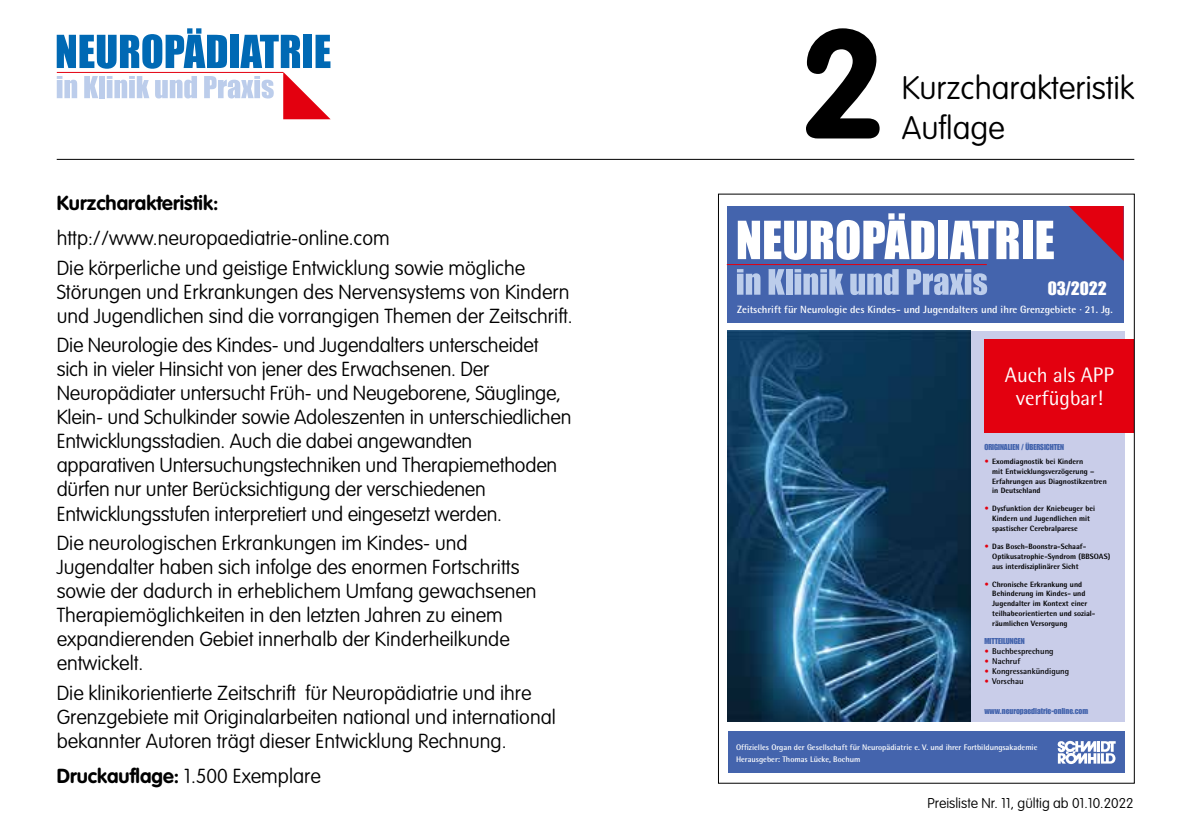
<style>
.page{position:relative;width:1191px;height:840px;background:#fff}
.page>*{position:absolute;margin:0;border:0;box-sizing:border-box;transform-origin:0 0}
.t1{font:700 152px "VAG Rounded";color:#000}
.t2{font:100 32px/40.6px "VAG Rounded";letter-spacing:-.005em;color:#000}
.t3{font:21px/22.4px "Rotis Semi Sans";color:#fff;text-align:center}
.t4{font:100 20px/24px "VAG Rounded";color:#000}
.t5{font:700 20px "VAG Rounded";color:#000}
.t6{font:18.8px "Impact LT Std";color:#fff}
.t7{font:100 14px "VAG Rounded";color:#000}
.t8{font:700 10.4px "Rotis Semi Sans";color:#fff}
.t9{font:8.4px "Impact LT Std";color:#4464ad}
.t10{font:700 8.4px "Rotis Semi Sans";color:#000}
.t11{font:700 8.2px/12px "Rotis Semi Sans";color:#fff}
.t12{font:800 7.6px/9.8px "Rotis Semi Sans";color:#000}
.s1{font-weight:700}
.s2{font-weight:700;font-size:8.4px;color:#e3000f}
.s3{color:#e3000f}
</style>
<div class="page">
<svg style="left:57px;top:28px;width:273px;height:91px"></svg>
<hr style="left:57px;top:159px;width:1077px;height:1px;background:#000">
<div style="left:728px;top:331px;width:396px;height:390px;background:#c9cde9"></div>
<div style="left:728px;top:731px;width:396px;height:41px;background:#4464ad"></div>
<svg style="left:1057px;top:740px;width:58px;height:23px"></svg>
<div style="left:727px;top:206px;width:396px;height:116px;background:#4464ad"></div>
<hr style="left:727px;top:264px;width:259px;height:1px;background:#e3000f">
<svg style="left:738px;top:213px;width:196px;height:47px"></svg>
<div style="left:938px;top:220px;width:10px;height:39px;background:#fff"></div>
<svg style="left:949px;top:220px;width:69px;height:39px"></svg>
<div style="left:1022px;top:220px;width:10px;height:39px;background:#fff"></div>
<svg style="left:1036px;top:220px;width:17px;height:39px"></svg>
<svg style="left:737px;top:269px;width:23px;height:25px"></svg>
<svg style="left:768px;top:269px;width:16px;height:25px"></svg>
<div style="left:785px;top:269px;width:7px;height:25px;background:#bccdeb"></div>
<svg style="left:794px;top:269px;width:49px;height:25px"></svg>
<svg style="left:850px;top:269px;width:48px;height:26px"></svg>
<svg style="left:907px;top:269px;width:80px;height:26px"></svg>
<svg style="left:1069px;top:206px;width:54px;height:54px"></svg>
<div style="left:984px;top:339px;width:150px;height:93px;background:#e3000f"></div>
<img style="left:728px;top:331px;width:243px;height:390px">
<p class="t5" style="left:57px;top:191px;width:163px">Kurzcharakteristik:</p>
<p class="t4" style="left:57px;top:223px;width:470px;line-height:29.6px">http://www.neuropaediatrie-online.com<br>Die körperliche und geistige Entwicklung sowie mögliche</p>
<p class="t4" style="left:57px;top:279px;width:517px">Störungen und Erkrankungen des Nervensystems von Kindern und Jugendlichen sind die vorrangigen Themen der Zeitschrift.</p>
<p class="t4" style="left:57px;top:333px;width:516px">Die Neurologie des Kindes- und Jugendalters unterscheidet sich in vieler Hinsicht von jener des Erwachsenen. Der Neuropädiater untersucht Früh- und Neugeborene, Säuglinge, Klein- und Schulkinder sowie Adoleszenten in unterschiedlichen Entwicklungsstadien. Auch die dabei angewandten apparativen Untersuchungstechniken und Therapiemethoden dürfen nur unter Berücksichtigung der verschiedenen Entwicklungsstufen interpretiert und eingesetzt werden.</p>
<p class="t4" style="left:57px;top:530px;width:481px">Die neurologischen Erkrankungen im Kindes- und Jugendalter haben sich infolge des enormen Fortschritts sowie der dadurch in erheblichem Umfang gewachsenen Therapiemöglichkeiten in den letzten Jahren zu einem expandierenden Gebiet innerhalb der Kinderheilkunde entwickelt.</p>
<p class="t4" style="left:57px;top:680px;width:501px">Die klinikorientierte Zeitschrift für Neuropädiatrie und ihre<br>Grenzgebiete mit Originalarbeiten national und international bekannter Autoren trägt dieser Entwicklung Rechnung.</p>
<p class="t4" style="left:57px;top:763px;width:266px"><span class="s1">Druckauflage:</span> 1.500 Exemplare</p>
<h1 class="t1" style="left:799px;top:-4px;width:89px">2</h1>
<h2 class="t2" style="left:901px;top:67px;width:234px">Kurzcharakteristik<br>Auflage</h2>
<p class="t6" style="left:1047px;top:277px;width:61px">03/2022</p>
<p class="t8" style="left:737px;top:303px;width:377px">Zeitschrift für Neurologie des Kindes- und Jugendalters und ihre Grenzgebiete · 21. Jg.</p>
<p class="t3" style="left:1005px;top:363px;width:110px">Auch als APP verfügbar!</p>
<p class="t9" style="left:984px;top:441px;width:81px">ORIGINALIEN / ÜBERSICHTEN</p>
<p class="t12" style="left:992px;top:456px;width:116px;text-indent:-8px"><span class="s2">•</span> Exomdiagnostik bei Kindern<br>mit Entwicklungsverzögerung –<br>Erfahrungen aus Diagnostikzentren in Deutschland</p>
<p class="t12" style="left:992px;top:503px;width:104px;text-indent:-8px"><span class="s2">•</span> Dysfunktion der Kniebeuger bei<br>Kindern und Jugendlichen mit spastischer Cerebralparese</p>
<p class="t12" style="left:992px;top:541px;width:119px;text-indent:-8px"><span class="s2">•</span> Das Bosch-Boonstra-Schaaf-<br>Optikusatrophie-Syndrom (BBSOAS) aus interdisziplinärer Sicht</p>
<p class="t12" style="left:992px;top:578px;width:105px;text-indent:-8px"><span class="s2">•</span> Chronische Erkrankung und<br>Behinderung im Kindes- und<br>Jugendalter im Kontext einer teilhabeorientierten und sozial&shy;räumlichen Versorgung</p>
<p class="t9" style="left:984px;top:635px;width:42px">MITTEILUNGEN</p>
<p class="t10" style="left:984px;top:645px;width:71px"><span class="s3">•</span> Buchbesprechung</p>
<p class="t10" style="left:984px;top:655px;width:37px"><span class="s3">•</span> Nachruf</p>
<p class="t10" style="left:984px;top:665px;width:86px"><span class="s3">•</span> Kongressankündigung</p>
<p class="t10" style="left:984px;top:675px;width:41px"><span class="s3">•</span> Vorschau</p>
<p class="t9" style="left:984px;top:706px;width:105px">www.neuropaediatrie-online.com</p>
<p class="t11" style="left:736px;top:740px;width:303px">Offizielles Organ der Gesellschaft für Neuropädiatrie e. V. und ihrer Fortbildungsakademie<br>Herausgeber: Thomas Lücke, Bochum</p>
<p class="t7" style="left:927px;top:795px;width:208px">Preisliste Nr. 11, gültig ab 01.10.2022</p>
</div>
